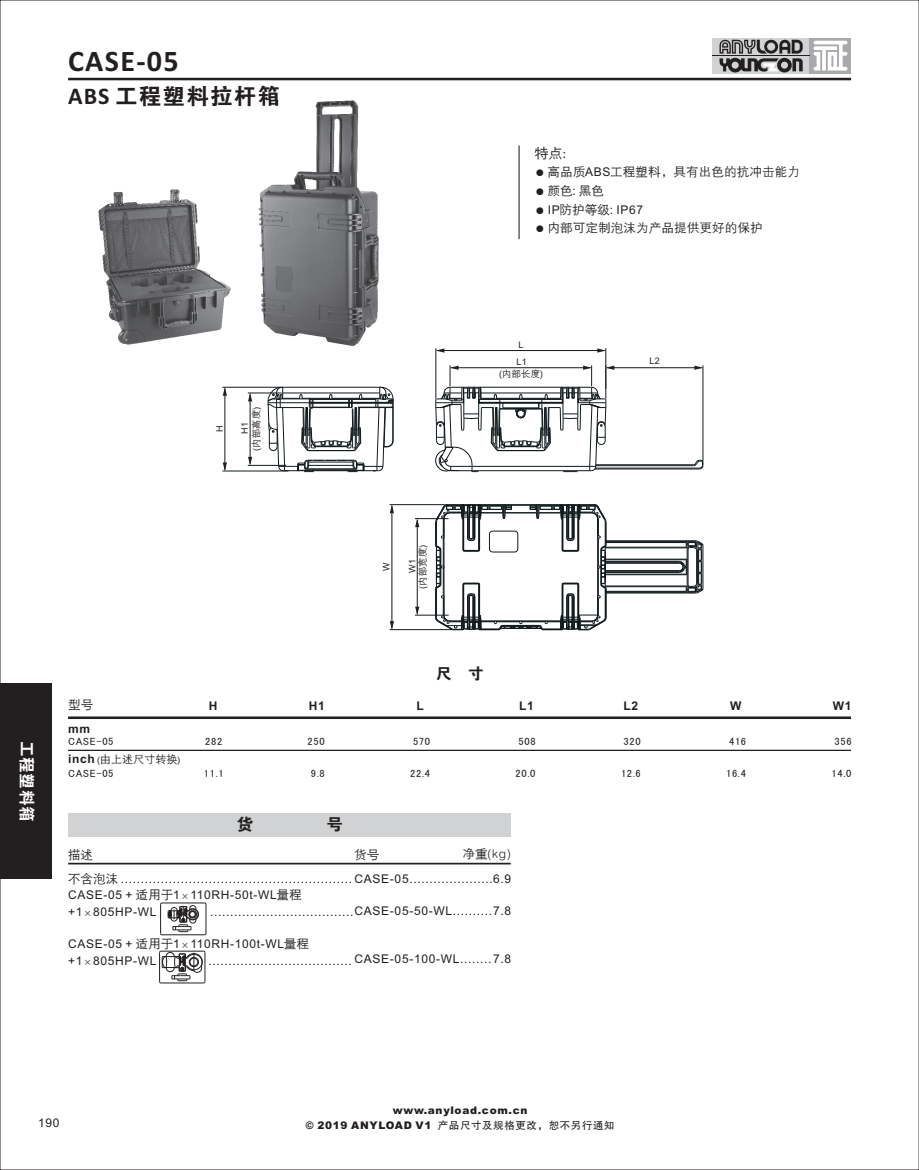
<style>
.page{position:relative;width:919px;height:1170px;background:#fff}
.page>*{position:absolute;margin:0;border:0;box-sizing:border-box;transform-origin:0 0}
.t1{font:700 30px "Calibri";letter-spacing:.045em;color:#231f20}
.t2{font:22.5px "FZDHTJW GB1 0";letter-spacing:.055em;color:#231f20}
.t3{font:16.5px "FZDHTJW GB1 0";letter-spacing:.055em;color:#fff;scale:.94 1}
.t4{font:16.5px "FZDHTJW GB1 0";color:#231f20}
.t5{font:15.45px "FZDHTJW GB1 0";color:#231f20}
.t6{font:13.5px "FZZDXJW GB1 0";color:#231f20}
.t7{font:12px/16.6px "Arial";letter-spacing:.055em;color:#231f20}
.t8{font:12px "FZZDXJW GB1 0";letter-spacing:.055em;color:#231f20}
.t9{font:700 12px "Arial";letter-spacing:.055em;color:#231f20}
.t10{font:10.5px "MS P Gothic";letter-spacing:.06em;color:#231f20}
.t11{font:10.5px "FZHTJW GB1 0";letter-spacing:.055em;color:#231f20}
.t12{font:900 10.5px "Arial";letter-spacing:.065em;color:#231f20}
.t13{font:10.5px "FZZDXJW GB1 0";letter-spacing:.055em;color:#231f20}
.t14{font:10.5px "FZZDXFW GB1 0";color:#231f20}
.t15{font:9px "FZZDXJW GB1 0";letter-spacing:.055em;color:#231f20}
.t16{font:9px/17px "Arial";letter-spacing:.055em;color:#231f20}
.s1{font-family:"Calibri";font-weight:700;font-size:24px}
.s2{font-family:"Calibri"}
.s3{font-family:"Sim Sun";font-size:9px}
.s4{font-family:"Arial"}
.s5{font-family:"FZZDXJW GB1 0"}
.s6{font-family:"Arial";font-weight:700;font-size:12px}
.s7{font-family:"Arial";font-size:9px}
.s8{font-family:"FZZDXFW GB1 0";font-size:10.5px}
.s9{font-family:"Arial";font-weight:900}
</style>
<div class="page">
<div style="left:0;top:682px;width:51px;height:196px;background:#231f20"></div>
<hr style="left:68px;top:78px;width:782px;height:2px;background:#231f20">
<hr style="left:68px;top:716px;width:782px;height:3px;background:#231f20">
<hr style="left:68px;top:749px;width:782px;height:2px;background:#231f20">
<svg style="left:160px;top:902px;width:47px;height:33px"></svg>
<svg style="left:159px;top:950px;width:47px;height:33px"></svg>
<hr style="left:68px;top:862px;width:442px;height:2px;background:#231f20">
<div style="left:68px;top:813px;width:442px;height:23px;background:#d1d2d4"></div>
<img style="left:98px;top:189px;width:133px;height:155px">
<hr style="left:595px;top:468px;width:104px;height:1px;background:#101a1d">
<hr style="left:595px;top:465px;width:98px;height:1px;background:#101a1d">
<hr style="left:595px;top:464px;width:98px;height:1px;background:#101a1d">
<hr style="left:605px;top:574px;width:80px;height:1px;background:#101a1d">
<hr style="left:605px;top:572px;width:74px;height:1px;background:#101a1d">
<hr style="left:605px;top:571px;width:74px;height:1px;background:#101a1d">
<hr style="left:605px;top:570px;width:74px;height:1px;background:#101a1d">
<hr style="left:605px;top:563px;width:74px;height:1px;background:#101a1d">
<hr style="left:605px;top:562px;width:74px;height:1px;background:#101a1d">
<hr style="left:605px;top:561px;width:74px;height:1px;background:#101a1d">
<hr style="left:605px;top:559px;width:80px;height:1px;background:#101a1d">
<hr style="left:605px;top:547px;width:80px;height:1px;background:#101a1d">
<hr style="left:605px;top:542px;width:80px;height:1px;background:#101a1d">
<hr style="left:605px;top:541px;width:90px;height:1px;background:#101a1d">
<hr style="left:605px;top:540px;width:91px;height:1px;background:#101a1d">
<svg style="left:692px;top:459px;width:11px;height:10px"></svg>
<svg style="left:435px;top:504px;width:171px;height:126px"></svg>
<hr style="left:605px;top:585px;width:80px;height:1px;background:#101a1d">
<hr style="left:605px;top:586px;width:80px;height:1px;background:#101a1d">
<hr style="left:605px;top:591px;width:80px;height:1px;background:#101a1d">
<hr style="left:605px;top:592px;width:91px;height:1px;background:#101a1d">
<svg style="left:678px;top:540px;width:25px;height:53px"></svg>
<svg style="left:267px;top:386px;width:127px;height:86px"></svg>
<hr style="left:222px;top:387px;width:58px;height:1px;background:#101a1d">
<hr style="left:222px;top:470px;width:64px;height:1px;background:#101a1d">
<hr style="left:224px;top:388px;width:1px;height:82px;background:#101a1d">
<hr style="left:248px;top:392px;width:33px;height:1px;background:#101a1d">
<hr style="left:248px;top:465px;width:38px;height:1px;background:#101a1d">
<hr style="left:250px;top:394px;width:1px;height:70px;background:#101a1d">
<hr style="left:389px;top:504px;width:55px;height:1px;background:#101a1d">
<hr style="left:389px;top:629px;width:63px;height:1px;background:#101a1d">
<hr style="left:391px;top:505px;width:1px;height:123px;background:#101a1d">
<hr style="left:415px;top:518px;width:33px;height:1px;background:#101a1d">
<hr style="left:415px;top:615px;width:33px;height:1px;background:#101a1d">
<hr style="left:417px;top:520px;width:1px;height:94px;background:#101a1d">
<hr style="left:435px;top:348px;width:1px;height:50px;background:#101a1d">
<hr style="left:605px;top:348px;width:1px;height:41px;background:#101a1d">
<hr style="left:437px;top:350px;width:167px;height:1px;background:#101a1d">
<hr style="left:702px;top:365px;width:1px;height:96px;background:#101a1d">
<hr style="left:607px;top:367px;width:94px;height:1px;background:#101a1d">
<svg style="left:436px;top:348px;width:8px;height:4px"></svg>
<svg style="left:223px;top:387px;width:4px;height:9px"></svg>
<svg style="left:248px;top:393px;width:4px;height:8px"></svg>
<svg style="left:389px;top:504px;width:5px;height:9px"></svg>
<svg style="left:415px;top:518px;width:4px;height:9px"></svg>
<svg style="left:597px;top:348px;width:8px;height:4px"></svg>
<svg style="left:435px;top:365px;width:179px;height:107px"></svg>
<svg style="left:694px;top:365px;width:8px;height:5px"></svg>
<svg style="left:223px;top:462px;width:4px;height:9px"></svg>
<svg style="left:248px;top:457px;width:4px;height:8px"></svg>
<svg style="left:389px;top:621px;width:5px;height:8px"></svg>
<svg style="left:415px;top:606px;width:4px;height:9px"></svg>
<img style="left:258px;top:101px;width:121px;height:245px">
<svg style="left:712px;top:38px;width:97px;height:18px"></svg>
<div style="left:712px;top:56px;width:97px;height:18px;background:#d1d2d4"></div>
<div style="left:809px;top:38px;width:41px;height:36px;background:#a8a9ad"></div>
<svg style="left:813px;top:41px;width:34px;height:30px"></svg>
<hr style="left:712px;top:56px;width:97px;height:1px;background:#231f20">
<svg style="left:719px;top:40px;width:83px;height:32px;background:#7a787a"></svg>
<hr style="left:518px;top:145px;width:1px;height:94px;background:#231f20">
<h1 class="t1" style="left:68px;top:48px;width:112px">CASE-05</h1>
<h2 class="t2" style="left:68px;top:85px;width:213px"><span class="s1">ABS</span> 工程塑料拉杆箱</h2>
<p class="t6" style="left:534px;top:147px;width:33px">特点<span class="s2">:</span></p>
<p class="t8" style="left:535px;top:166px;width:266px"><span class="s3">●</span> 高品质<span class="s4">ABS</span>工程塑料，具有出色的抗冲击能力</p>
<p class="t8" style="left:535px;top:185px;width:70px"><span class="s3">●</span> 颜色<span class="s4">:</span> 黑色</p>
<p class="t7" style="left:535px;top:202px;width:109px"><span class="s3">●</span> IP<span class="s5">防护等级</span>: IP67</p>
<p class="t8" style="left:535px;top:222px;width:228px"><span class="s3">●</span> 内部可定制泡沫为产品提供更好的保护</p>
<p class="t15" style="left:252px;top:450px;width:45px;rotate:-90deg"><span class="s4">(</span>内部高度<span class="s4">)</span></p>
<p class="t16" style="left:212px;top:432px;width:8px;rotate:-90deg">H</p>
<p class="t16" style="left:237px;top:434px;width:14px;rotate:-90deg">H1</p>
<p class="t16" style="left:516px;top:337px;width:12px">L<br>L1</p>
<p class="t15" style="left:499px;top:369px;width:45px"><span class="s4">(</span>内部长度<span class="s4">)</span></p>
<h3 class="t3" style="left:35px;top:740px;width:88px;rotate:90deg">工程塑料箱</h3>
<p class="t8" style="left:69px;top:698px;width:26px">型号</p>
<p class="t10" style="left:68px;top:736px;width:47px">CASE-05</p>
<p class="t10" style="left:68px;top:767px;width:47px">CASE-05</p>
<p class="t9" style="left:68px;top:724px;width:24px">mm</p>
<p class="t13" style="left:68px;top:754px;width:114px"><span class="s6">inch</span> <span class="s7">(</span>由上述尺寸转换<span class="s7">)</span></p>
<p class="t9" style="left:209px;top:701px;width:10px">H</p>
<p class="t9" style="left:309px;top:701px;width:18px">H1</p>
<p class="t10" style="left:205px;top:736px;width:19px">282</p>
<p class="t10" style="left:307px;top:736px;width:19px">250</p>
<p class="t10" style="left:204px;top:767px;width:21px">11.1</p>
<p class="t10" style="left:311px;top:767px;width:15px">9.8</p>
<h3 class="t4" style="left:237px;top:816px;width:18px">货</h3>
<h3 class="t4" style="left:326px;top:816px;width:18px">号</h3>
<p class="t15" style="left:418px;top:588px;width:45px;rotate:-90deg"><span class="s4">(</span>内部宽度<span class="s4">)</span></p>
<p class="t16" style="left:378px;top:571px;width:10px;rotate:-90deg">W</p>
<p class="t16" style="left:404px;top:573px;width:15px;rotate:-90deg">W1</p>
<p class="t9" style="left:416px;top:701px;width:9px">L</p>
<p class="t5" style="left:436px;top:665px;width:49px">尺 寸</p>
<p class="t10" style="left:413px;top:736px;width:19px">570</p>
<p class="t10" style="left:410px;top:767px;width:21px">22.4</p>
<p class="t9" style="left:519px;top:701px;width:16px">L1</p>
<p class="t10" style="left:518px;top:736px;width:19px">508</p>
<p class="t10" style="left:515px;top:767px;width:21px">20.0</p>
<p class="t8" style="left:354px;top:848px;width:26px">货号</p>
<p class="t8" style="left:463px;top:847px;width:49px">净重(kg)</p>
<p class="t8" style="left:68px;top:848px;width:26px">描述</p>
<p class="t7" style="left:68px;top:871px;width:444px"><span class="s5">不含泡沫</span> ..........................................................CASE-05.....................6.9<br>CASE-05 + <span class="s5">适用于</span>1 110RH-50t-WL<span class="s5">量程<br></span>+1 805HP-WL</p>
<p class="t14" style="left:180px;top:890px;width:12px">×</p>
<p class="t7" style="left:210px;top:904px;width:302px">....................................CASE-05-50-WL..........7.8</p>
<p class="t14" style="left:82px;top:906px;width:12px">×</p>
<p class="t7" style="left:68px;top:936px;width:124px">CASE-05 + <span class="s5">适用于</span> <span class="s8">×</span></p>
<p class="t7" style="left:173px;top:936px;width:137px">1 110RH-100t-WL<span class="s5">量程</span></p>
<p class="t7" style="left:354px;top:951px;width:158px">CASE-05-100-WL........7.8</p>
<p class="t7" style="left:68px;top:953px;width:90px">+1 805HP-WL</p>
<p class="t7" style="left:208px;top:953px;width:145px">....................................</p>
<p class="t14" style="left:82px;top:955px;width:12px">×</p>
<p class="t16" style="left:649px;top:353px;width:12px">L2</p>
<p class="t9" style="left:623px;top:701px;width:16px">L2</p>
<p class="t9" style="left:730px;top:701px;width:13px">W</p>
<p class="t10" style="left:623px;top:736px;width:19px">320</p>
<p class="t10" style="left:729px;top:736px;width:19px">416</p>
<p class="t10" style="left:621px;top:767px;width:21px">12.6</p>
<p class="t10" style="left:726px;top:767px;width:21px">16.4</p>
<p class="t9" style="left:832px;top:701px;width:20px">W1</p>
<p class="t10" style="left:834px;top:736px;width:19px">356</p>
<p class="t10" style="left:831px;top:767px;width:21px">14.0</p>
<p class="t7" style="left:38px;top:1115px;width:23px">190</p>
<p class="t12" style="left:392px;top:1106px;width:136px">www.anyload.com.cn</p>
<p class="t11" style="left:305px;top:1119px;width:310px"><span class="s9">© 2019 ANYLOAD V1</span> 产品尺寸及规格更改，恕不另行通知</p>
</div>
